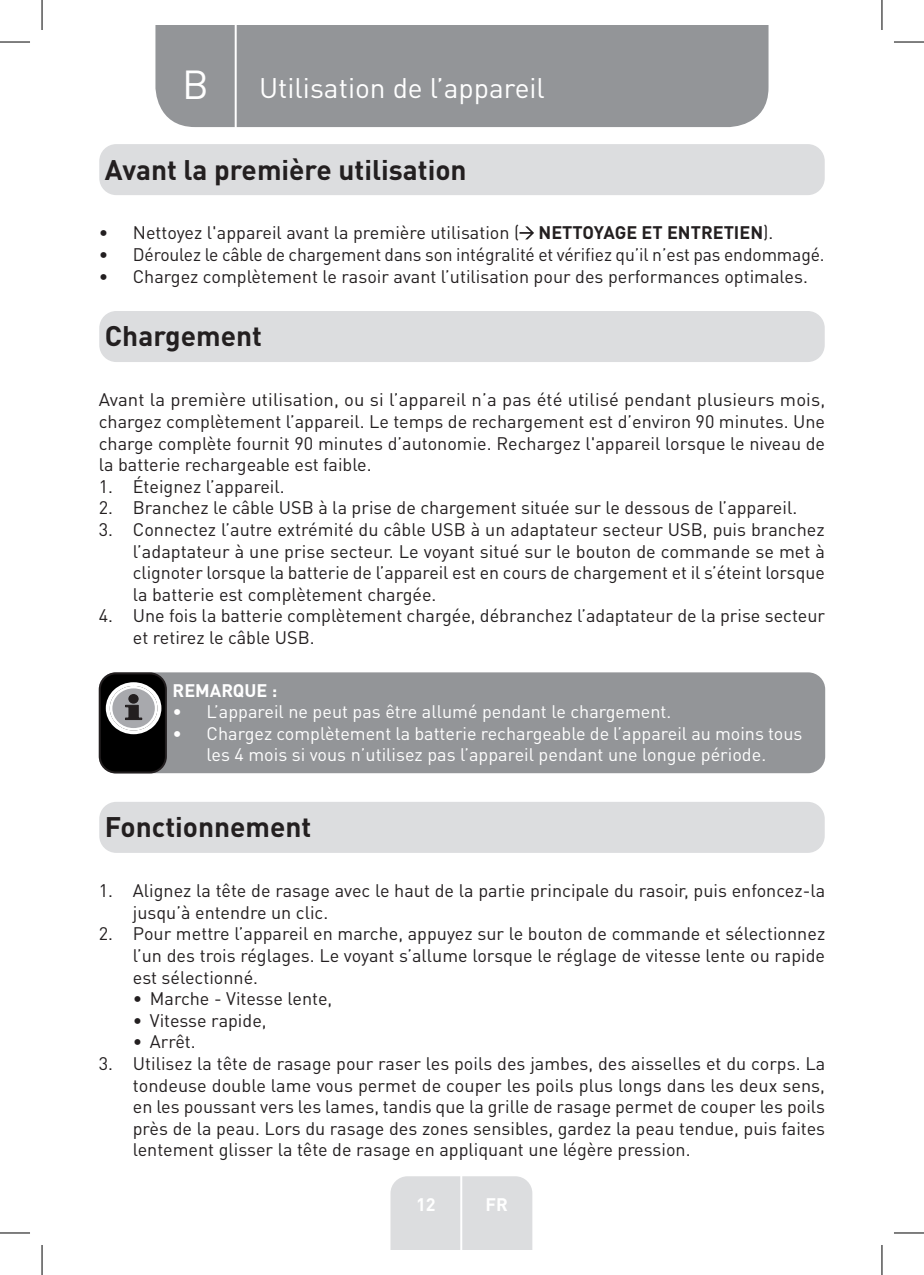
<style>
.page{position:relative;width:924px;height:1275px;background:#fff}
.page>*{position:absolute;margin:0;border:0;box-sizing:border-box;transform-origin:0 0}
.t1{font:40px "DIN Pro";color:#fff}
.t2{font:700 28px "DIN Pro";color:#231f20}
.t3{font:28px "DIN Pro";color:#fff}
.t4{font:18px/21.6px "DIN Pro";color:#231f20;text-align:justify}
.t5{font:18px/21.6px "DIN Pro";color:#fff;text-align:center}
.t6{font:700 18px "DIN Pro";color:#fff}
.s1{font-weight:700}
</style>
<div class="page">
<div style="left:155px;top:25px;width:613px;height:102px;background:#939598"></div>
<div style="left:390px;top:1176px;width:142px;height:74px;background:#dcdddf"></div>
<hr style="left:460px;top:1153px;width:2px;height:97px;background:#fff">
<hr style="left:234px;top:25px;width:2px;height:105px;background:#fff">
<div style="left:99px;top:144px;width:725px;height:51px;background:#dcdddf;border-radius:17px"></div>
<svg style="left:519px;top:226px;width:15px;height:13px"></svg>
<div style="left:99px;top:311px;width:725px;height:51px;background:#dcdddf;border-radius:17px"></div>
<div style="left:99px;top:672px;width:725px;height:101px;background:#939598;border-radius:17px"></div>
<div style="left:100px;top:673px;width:66px;height:99px;background:#000;border-radius:16px"></div>
<div style="left:99px;top:672px;width:68px;height:101px;border:2px solid #231f20;border-radius:16px"></div>
<svg style="left:106px;top:682px;width:55px;height:52px"></svg>
<div style="left:128px;top:694px;width:11px;height:9px;background:#231f20;border-radius:50%"></div>
<div style="left:99px;top:802px;width:725px;height:51px;background:#dcdddf;border-radius:17px"></div>
<hr style="left:0;top:42px;width:30px;height:1px;background:#000">
<hr style="left:893px;top:42px;width:30px;height:1px;background:#000">
<hr style="left:0;top:1232px;width:30px;height:1px;background:#000">
<hr style="left:893px;top:1232px;width:30px;height:1px;background:#000">
<hr style="left:42px;top:0;width:1px;height:30px;background:#000">
<hr style="left:42px;top:1245px;width:1px;height:30px;background:#000">
<hr style="left:881px;top:0;width:1px;height:30px;background:#000">
<hr style="left:881px;top:1245px;width:1px;height:30px;background:#000">
<h1 class="t1" style="left:182px;top:57px;width:28px">B</h1>
<h2 class="t3" style="left:259px;top:69px;width:287px">Utilisation de l’appareil</h2>
<h2 class="t2" style="left:105px;top:146px;width:363px">Avant la première utilisation</h2>
<p class="t4" style="left:99px;top:221px;width:675px">• Nettoyez l'appareil avant la première utilisation ( <span class="s1">NETTOYAGE ET ENTRETIEN</span>).</p>
<p class="t4" style="left:99px;top:243px;width:727px">• Déroulez le câble de chargement dans son intégralité et vérifiez qu’il n’est pas endommagé.</p>
<p class="t4" style="left:99px;top:265px;width:710px">• Chargez complètement le rasoir avant l’utilisation pour des performances optimales.</p>
<h2 class="t2" style="left:105px;top:313px;width:158px">Chargement</h2>
<p class="t4" style="left:99px;top:388px;width:727px">Avant la première utilisation, ou si l’appareil n’a pas été utilisé pendant plusieurs mois, chargez complètement l’appareil. Le temps de rechargement est d’environ 90 minutes. Une charge complète fournit 90 minutes d’autonomie. Rechargez l'appareil lorsque le niveau de la batterie rechargeable est faible.</p>
<p class="t4" style="left:99px;top:475px;width:187px">1. Éteignez l’appareil.</p>
<p class="t4" style="left:99px;top:496px;width:699px">2. Branchez le câble USB à la prise de chargement située sur le dessous de l’appareil.</p>
<p class="t4" style="left:133px;top:518px;width:693px;text-indent:-34px">3. Connectez l’autre extrémité du câble USB à un adaptateur secteur USB, puis branchez l’adaptateur à une prise secteur. Le voyant situé sur le bouton de commande se met à clignoter lorsque la batterie de l’appareil est en cours de chargement et il s’éteint lorsque la batterie est complètement chargée.</p>
<p class="t4" style="left:133px;top:604px;width:693px;text-indent:-34px">4. Une fois la batterie complètement chargée, débranchez l’adaptateur de la prise secteur et retirez le câble USB.</p>
<p class="t6" style="left:172px;top:675px;width:106px">REMARQUE :</p>
<p class="t5" style="left:172px;top:700px;width:500px">• L’appareil ne peut pas être allumé pendant le chargement.</p>
<p class="t5" style="left:172px;top:721px;width:631px">• Chargez complètement la batterie rechargeable de l’appareil au moins tous les 4 mois si vous n’utilisez pas l’appareil pendant une longue période.</p>
<h2 class="t2" style="left:105px;top:804px;width:208px">Fonctionnement</h2>
<p class="t4" style="left:133px;top:879px;width:693px;text-indent:-34px">1. Alignez la tête de rasage avec le haut de la partie principale du rasoir, puis enfoncez-la jusqu’à entendre un clic.</p>
<p class="t4" style="left:133px;top:922px;width:693px;text-indent:-34px">2. Pour mettre l’appareil en marche, appuyez sur le bouton de commande et sélectionnez l’un des trois réglages. Le voyant s’allume lorsque le réglage de vitesse lente ou rapide est sélectionné.</p>
<p class="t4" style="left:133px;top:987px;width:201px">• Marche - Vitesse lente,</p>
<p class="t4" style="left:133px;top:1008px;width:135px">• Vitesse rapide,</p>
<p class="t4" style="left:133px;top:1030px;width:64px">• Arrêt.</p>
<p class="t4" style="left:133px;top:1052px;width:693px;text-indent:-34px">3. Utilisez la tête de rasage pour raser les poils des jambes, des aisselles et du corps. La tondeuse double lame vous permet de couper les poils plus longs dans les deux sens, en les poussant vers les lames, tandis que la grille de rasage permet de couper les poils près de la peau. Lors du rasage des zones sensibles, gardez la peau tendue, puis faites lentement glisser la tête de rasage en appliquant une légère pression.</p>
<p class="t6" style="left:416px;top:1189px;width:21px">12</p>
<p class="t6" style="left:485px;top:1189px;width:24px">FR</p>
</div>
